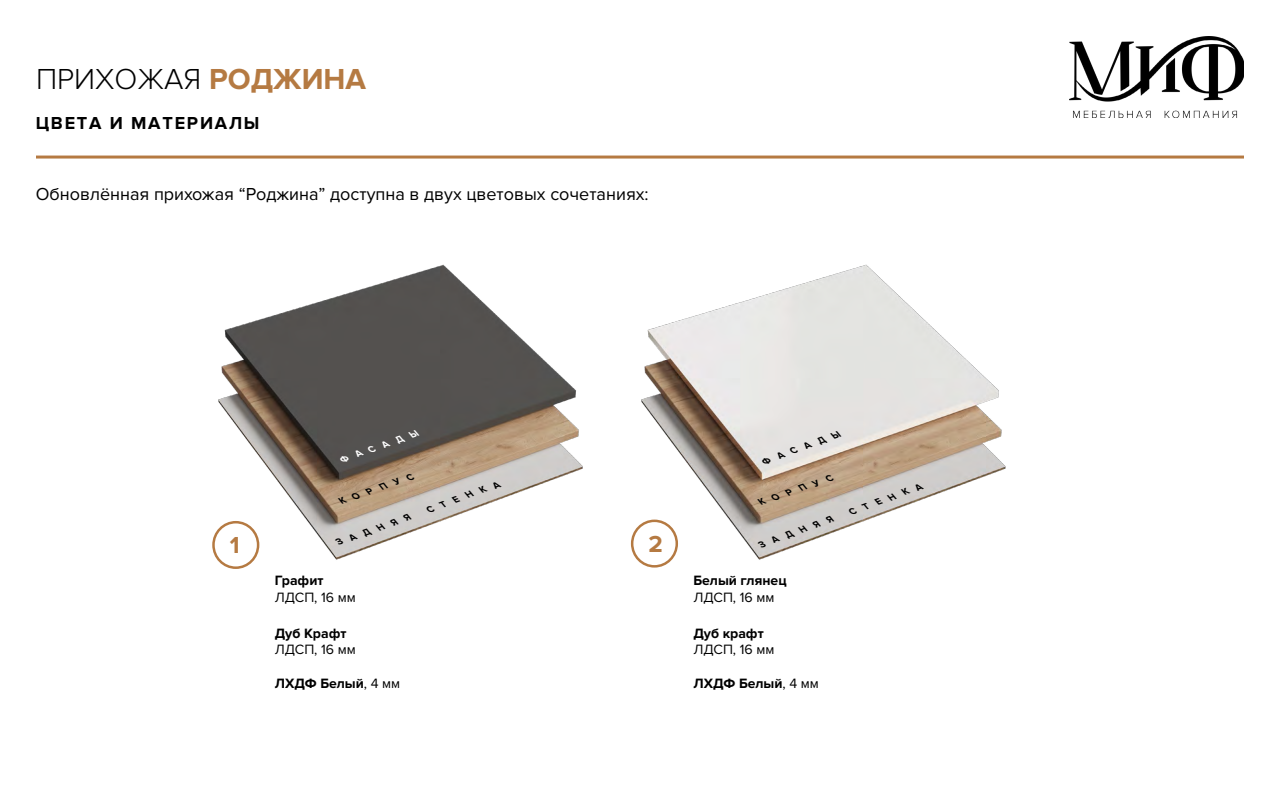
<style>
.page{position:relative;width:1280px;height:800px;background:#fff}
.page>*{position:absolute;margin:0;border:0;box-sizing:border-box;transform-origin:0 0}
.t1{font:300 30px "Proxima Nova";color:#000}
.t2{font:700 24px "Proxima Nova";color:#b57a42}
.t3{font:18px "Proxima Nova";color:#000}
.t4{font:700 18px "Proxima Nova";letter-spacing:.1em;color:#000}
.t5{font:700 14px "Proxima Nova";color:#000}
.t6{font:14px "Proxima Nova";color:#000}
.t7{font:italic 700 9.7px "Proxima Nova";color:#000}
.t8{font:italic 700 9.7px "Proxima Nova";color:#fff}
.s1{font-weight:700;color:#b57a42}
.s2{font-weight:400}
</style>
<div class="page">
<img style="left:1069px;top:36px;width:175px;height:81px">
<img style="left:212px;top:264px;width:371px;height:305px">
<img style="left:630px;top:264px;width:376px;height:301px">
<hr style="left:36px;top:156px;width:1208px;height:3px;background:#b57a42">
<div style="left:631px;top:520px;width:47px;height:48px;border:2px solid #b57a42;border-radius:50%"></div>
<div style="left:212px;top:521px;width:47px;height:48px;border:2px solid #b57a42;border-radius:50%"></div>
<h1 class="t1" style="left:36px;top:61px;width:332px">ПРИХОЖАЯ <span class="s1">РОДЖИНА</span></h1>
<p class="t4" style="left:36px;top:112px;width:225px">ЦВЕТА И МАТЕРИАЛЫ</p>
<p class="t3" style="left:36px;top:183px;width:614px">Обновлённая прихожая “Роджина” доступна в двух цветовых сочетаниях:</p>
<p class="t8" style="left:340px;top:455px;width:84px;rotate:-20deg">ФАСАДЫ</p>
<p class="t7" style="left:762px;top:456px;width:84px;rotate:-20deg">ФАСАДЫ</p>
<p class="t7" style="left:339px;top:496px;width:79px;rotate:-19deg">КОРПУС</p>
<p class="t7" style="left:758px;top:497px;width:79px;rotate:-19deg">КОРПУС</p>
<p class="t7" style="left:426px;top:504px;width:78px;rotate:-20deg">СТЕНКА</p>
<p class="t7" style="left:849px;top:506px;width:78px;rotate:-20deg">СТЕНКА</p>
<p class="t7" style="left:336px;top:537px;width:80px;rotate:-20deg">ЗАДНЯЯ</p>
<p class="t7" style="left:758px;top:539px;width:80px;rotate:-20deg">ЗАДНЯЯ</p>
<h2 class="t2" style="left:230px;top:531px;width:11px">1</h2>
<h2 class="t2" style="left:648px;top:530px;width:16px">2</h2>
<p class="t5" style="left:275px;top:572px;width:50px">Графит</p>
<p class="t6" style="left:275px;top:589px;width:82px">ЛДСП, 16 мм</p>
<p class="t5" style="left:693px;top:572px;width:95px">Белый глянец</p>
<p class="t6" style="left:693px;top:589px;width:82px">ЛДСП, 16 мм</p>
<p class="t5" style="left:275px;top:625px;width:73px">Дуб Крафт</p>
<p class="t6" style="left:275px;top:642px;width:82px">ЛДСП, 16 мм</p>
<p class="t5" style="left:275px;top:675px;width:127px">ЛХДФ Белый<span class="s2">, 4 мм</span></p>
<p class="t5" style="left:693px;top:675px;width:127px">ЛХДФ Белый<span class="s2">, 4 мм</span></p>
<p class="t5" style="left:693px;top:625px;width:72px">Дуб крафт</p>
<p class="t6" style="left:693px;top:642px;width:82px">ЛДСП, 16 мм</p>
</div>
